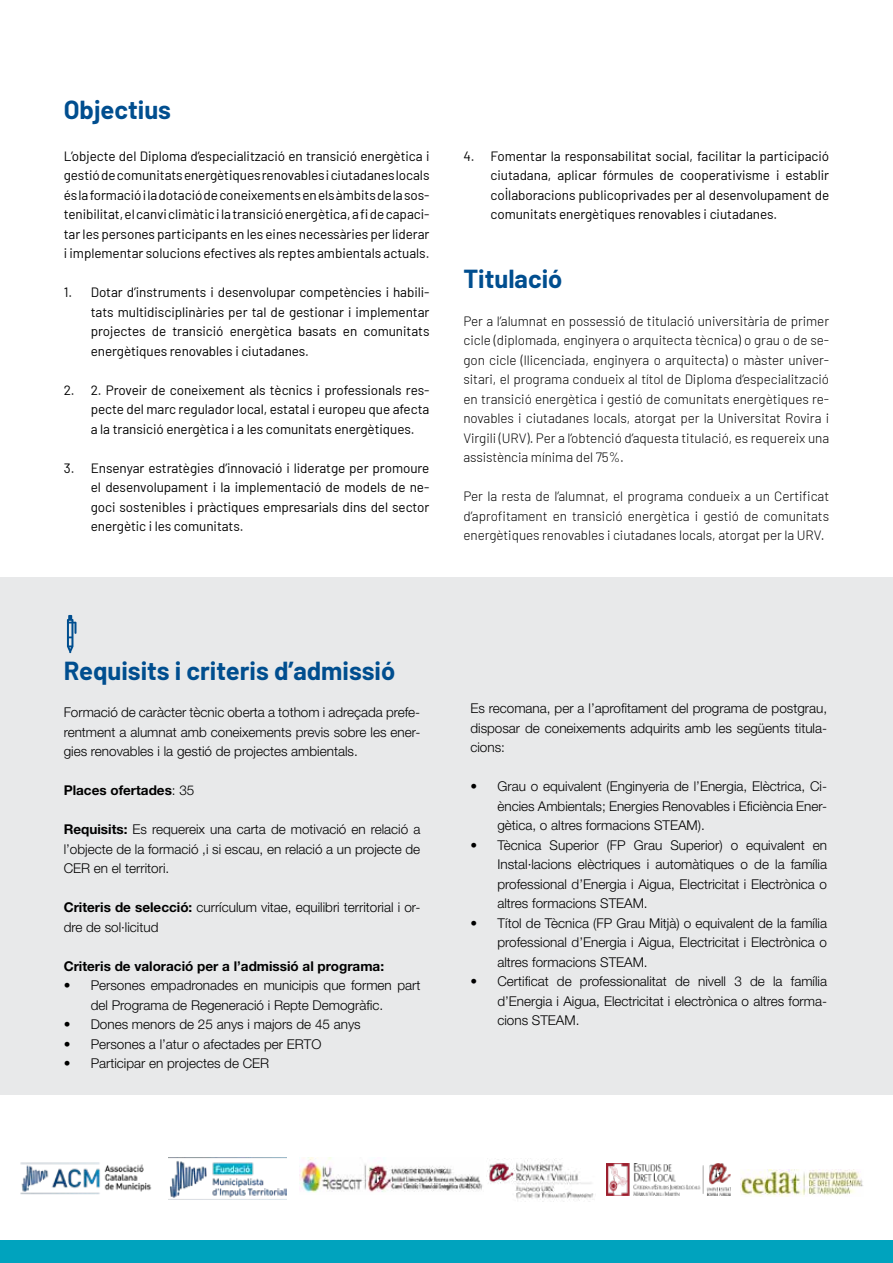
<style>
.page{position:relative;width:893px;height:1263px;background:#fff}
.page>*{position:absolute;margin:0;border:0;box-sizing:border-box;transform-origin:0 0}
.t1{font:700 25.5px "Barlow";color:#004e8f}
.t2{font:300 13.5px/19.5px "Helvetica Neue LT Std";color:#000;text-align:justify}
.t3{font:13.5px/19.5px "Barlow";letter-spacing:-.005em;color:#000;text-align:justify}
.t4{font:300 13.5px/19.5px "Barlow";letter-spacing:-.005em;color:#000;text-align:justify}
.t5{font:700 13.5px "Helvetica Neue LT Std";color:#000}
.s1{font-weight:300}
.s2{font-weight:700}
</style>
<div class="page">
<div style="left:0;top:1241px;width:893px;height:22px;background:#00a3be"></div>
<div style="left:0;top:577px;width:893px;height:518px;background:#e8e9ea"></div>
<svg style="left:67px;top:615px;width:10px;height:38px"></svg>
<img style="left:20px;top:1162px;width:132px;height:33px">
<img style="left:300px;top:1157px;width:183px;height:36px">
<img style="left:486px;top:1159px;width:108px;height:43px">
<img style="left:607px;top:1163px;width:123px;height:32px">
<img style="left:740px;top:1169px;width:123px;height:27px">
<img style="left:168px;top:1157px;width:119px;height:43px">
<h1 class="t1" style="left:64px;top:91px;width:109px">Objectius</h1>
<p class="t3" style="left:64px;top:145px;width:367px">L’objecte del Diploma d’especialització en transició energètica i gestió de comunitats energètiques renovables i ciutadanes locals és la formació i la dotació de coneixements en els àmbits de la sos&shy;tenibilitat, el canvi climàtic i la transició energètica, a fi de capaci&shy;tar les persones participants en les eines necessàries per liderar i implementar solucions efectives als reptes ambientals actuals.</p>
<p class="t3" style="left:91px;top:282px;width:340px;text-indent:-27px">1. Dotar d’instruments i desenvolupar competències i habili&shy;tats multidisciplinàries per tal de gestionar i implementar projectes de transició energètica basats en comunitats energètiques renovables i ciutadanes.</p>
<p class="t3" style="left:91px;top:379px;width:340px;text-indent:-27px">2. 2. Proveir de coneixement als tècnics i professionals res&shy;pecte del marc regulador local, estatal i europeu que afecta a la transició energètica i a les comunitats energètiques.</p>
<p class="t3" style="left:91px;top:457px;width:340px;text-indent:-27px">3. Ensenyar estratègies d’innovació i lideratge per promoure el desenvolupament i la implementació de models de ne&shy;goci sostenibles i pràctiques empresarials dins del sector energètic i les comunitats.</p>
<p class="t3" style="left:490px;top:145px;width:340px;text-indent:-27px">4. Fomentar la responsabilitat social, facilitar la participació ciutadana, aplicar fórmules de cooperativisme i establir col·laboracions publicoprivades per al desenvolupament de comunitats energètiques renovables i ciutadanes.</p>
<h1 class="t1" style="left:463px;top:260px;width:100px">Titulació</h1>
<p class="t4" style="left:463px;top:310px;width:367px">Per a l’alumnat en possessió de titulació universitària de primer cicle (diplomada, enginyera o arquitecta tècnica) o grau o de se&shy;gon cicle (llicenciada, enginyera o arquitecta) o màster univer&shy;sitari, el programa condueix al títol de Diploma d’especialització en transició energètica i gestió de comunitats energètiques re&shy;novables i ciutadanes locals, atorgat per la Universitat Rovira i Virgili (URV). Per a l’obtenció d’aquesta titulació, es requereix una assistència mínima del 75%.</p>
<p class="t4" style="left:463px;top:486px;width:367px">Per la resta de l’alumnat, el programa condueix a un Certificat d’aprofitament en transició energètica i gestió de comunitats energètiques renovables i ciutadanes locals, atorgat per la URV.</p>
<h1 class="t1" style="left:64px;top:652px;width:333px">Requisits i criteris d’admissió</h1>
<p class="t2" style="left:64px;top:702px;width:358px">Formació de caràcter tècnic oberta a tothom i adreçada prefe&shy;rentment a alumnat amb coneixements previs sobre les ener&shy;gies renovables i la gestió de projectes ambientals.</p>
<p class="t5" style="left:64px;top:782px;width:132px">Places ofertades<span class="s1">: 35</span></p>
<p class="t2" style="left:64px;top:819px;width:358px"><span class="s2">Requisits:</span> Es requereix una carta de motivació en relació a l’objecte de la formació ,i si escau, en relació a un projecte de CER en el territori.</p>
<p class="t2" style="left:64px;top:897px;width:358px"><span class="s2">Criteris de selecció:</span> currículum vitae, equilibri territorial i or&shy;dre de sol·licitud</p>
<p class="t5" style="left:64px;top:957px;width:322px">Criteris de valoració per a l’admissió al programa:</p>
<p class="t2" style="left:91px;top:975px;width:331px;text-indent:-27px">• Persones empadronades en municipis que formen part del Programa de Regeneració i Repte Demogràfic.</p>
<p class="t2" style="left:64px;top:1014px;width:299px">• Dones menors de 25 anys i majors de 45 anys</p>
<p class="t2" style="left:64px;top:1034px;width:259px">• Persones a l’atur o afectades per ERTO</p>
<p class="t2" style="left:64px;top:1053px;width:207px">• Participar en projectes de CER</p>
<p class="t2" style="left:470px;top:699px;width:358px">Es recomana, per a l’aprofitament del programa de postgrau, disposar de coneixements adquirits amb les següents titula&shy;cions:</p>
<p class="t2" style="left:497px;top:776px;width:331px;text-indent:-27px">• Grau o equivalent (Enginyeria de l’Energia, Elèctrica, Ci&shy;ències Ambientals; Energies Renovables i Eficiència Ener&shy;gètica, o altres formacions STEAM).</p>
<p class="t2" style="left:497px;top:835px;width:331px;text-indent:-27px">• Tècnica Superior (FP Grau Superior) o equivalent en Instal·lacions elèctriques i automàtiques o de la família professional d’Energia i Aigua, Electricitat i Electrònica o altres formacions STEAM.</p>
<p class="t2" style="left:497px;top:913px;width:331px;text-indent:-27px">• Títol de Tècnica (FP Grau Mitjà) o equivalent de la família professional d’Energia i Aigua, Electricitat i Electrònica o altres formacions STEAM.</p>
<p class="t2" style="left:497px;top:971px;width:331px;text-indent:-27px">• Certificat de professionalitat de nivell 3 de la família d’Energia i Aigua, Electricitat i electrònica o altres forma&shy;cions STEAM.</p>
</div>
